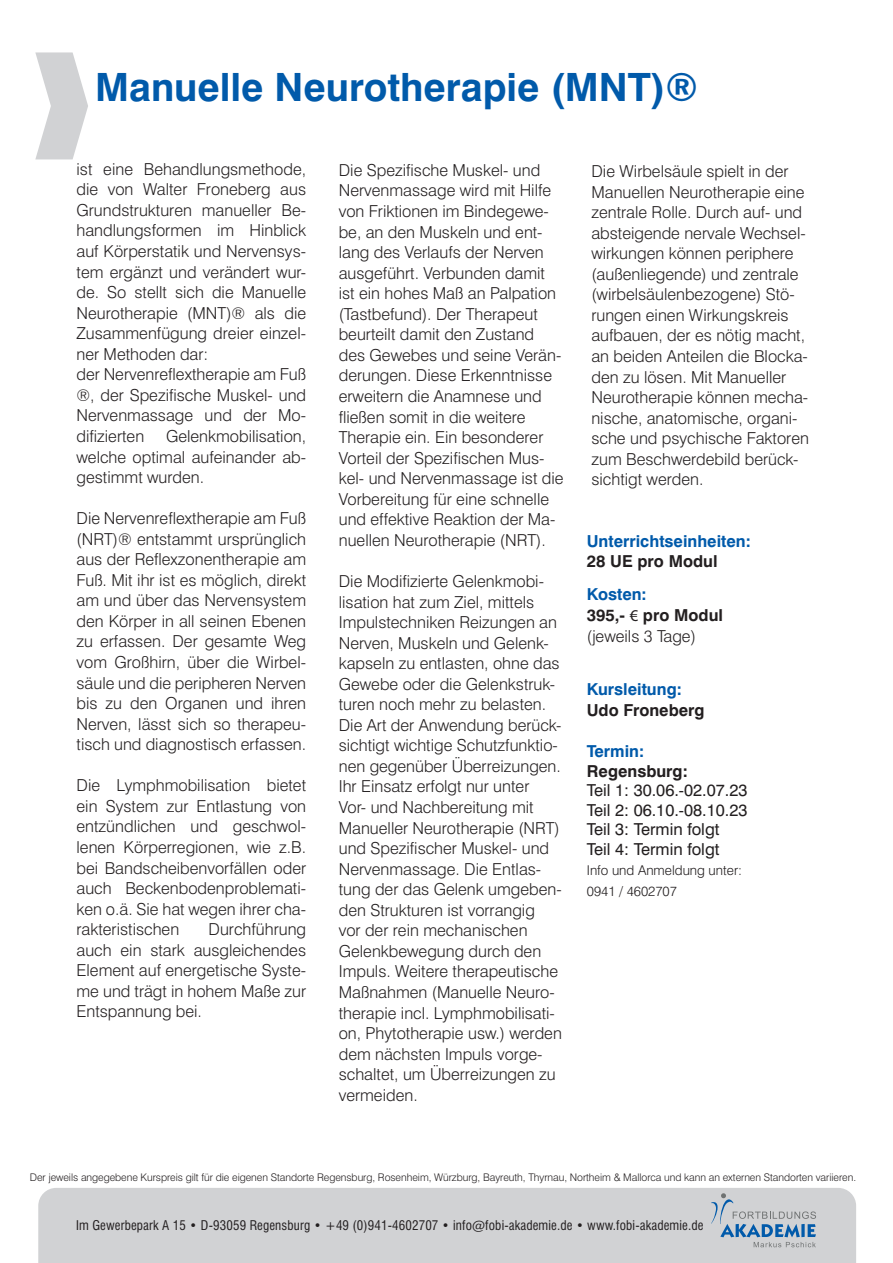
<style>
.page{position:relative;width:893px;height:1263px;background:#fff}
.page>*{position:absolute;margin:0;border:0;box-sizing:border-box;transform-origin:0 0}
.t1{font:700 39px "Swiss 721 BT";color:#015aaa}
.t2{font:300 16.5px/20.5px "Swiss 721 BT";color:#231f20;text-align:justify}
.t3{font:16.5px "Swiss 721 BT";color:#231f20}
.t4{font:700 16.5px "Swiss 721 BT";color:#231f20}
.t5{font:700 16.5px "Swiss 721 BT";color:#015aaa}
.t6{font:300 13.5px "Swiss 721 BT";color:#231f20}
.t7{font:condensed 13.05px "Swiss 721 BT";letter-spacing:.01em;color:#231f20}
.t8{font:300 10.5px "Swiss 721 BT";letter-spacing:-.005em;color:#231f20}
.s1{font-family:"Myriad Pro";font-weight:400}
</style>
<div class="page">
<div style="left:38px;top:1188px;width:818px;height:75px;background:#d1d2d4"></div>
<svg style="left:711px;top:1193px;width:105px;height:54px;background:#b2bec9"></svg>
<p class="t1" style="left:95px;top:64px;width:604px">Manuelle Neurotherapie (MNT)®</p>
<p class="t2" style="left:77px;top:158px;width:231px">ist eine Behandlungsmethode, die von Walter Froneberg aus Grundstrukturen manueller Be&shy;handlungsformen im Hinblick auf Körperstatik und Nervensys&shy;tem ergänzt und verändert wur&shy;de. So stellt sich die Manuelle Neurotherapie (MNT)® als die Zusammenfügung dreier einzel&shy;ner Methoden dar:</p>
<p class="t2" style="left:77px;top:364px;width:231px">der Nervenreflextherapie am Fuß ®, der Spezifische Muskel- und Nervenmassage und der Mo&shy;difizierten</p>
<p class="t2" style="left:77px;top:426px;width:231px;text-indent:89px">Gelenkmobilisation, welche optimal aufeinander ab&shy;gestimmt wurden.</p>
<p class="t2" style="left:77px;top:508px;width:231px">Die Nervenreflextherapie am Fuß (NRT)® entstammt ursprünglich aus der Reflexzonentherapie am Fuß. Mit ihr ist es möglich, direkt am und über das Nervensystem den Körper in all seinen Ebenen zu erfassen. Der gesamte Weg vom Großhirn, über die Wirbel&shy;säule und die peripheren Nerven bis zu den Organen und ihren Nerven, lässt sich so therapeu&shy;tisch und diagnostisch erfassen.</p>
<p class="t2" style="left:77px;top:775px;width:231px">Die Lymphmobilisation bietet ein System zur Entlastung von entzündlichen und geschwol&shy;lenen Körperregionen, wie z.B. bei Bandscheibenvorfällen oder auch Beckenbodenproblemati&shy;ken o.ä. Sie hat wegen ihrer cha&shy;rakteristischen</p>
<p class="t2" style="left:77px;top:919px;width:231px;text-indent:132px">Durchführung auch ein stark ausgleichendes Element auf energetische Syste&shy;me und trägt in hohem Maße zur Entspannung bei.</p>
<p class="t2" style="left:339px;top:160px;width:226px;text-align:left">Die Spezifische Muskel- und<br>Nervenmassage wird mit Hilfe von Friktionen im Bindegewe&shy;be, an den Muskeln und ent&shy;lang des Verlaufs der Nerven ausgeführt. Verbunden damit ist ein hohes Maß an Palpation (Tastbefund). Der Therapeut beurteilt damit den Zustand des Gewebes und seine Verän&shy;derungen. Diese Erkenntnisse erweitern die Anamnese und fließen somit in die weitere<br>Therapie ein. Ein besonderer<br>Vorteil der Spezifischen Mus&shy;kel- und Nervenmassage ist die<br>Vorbereitung für eine schnelle und effektive Reaktion der Ma&shy;nuellen Neurotherapie (NRT).</p>
<p class="t2" style="left:339px;top:571px;width:225px;text-align:left">Die Modifizierte Gelenkmobi&shy;lisation hat zum Ziel, mittels<br>Impulstechniken Reizungen an<br>Nerven, Muskeln und Gelenk&shy;kapseln zu entlasten, ohne das<br>Gewebe oder die Gelenkstruk&shy;turen noch mehr zu belasten.<br>Die Art der Anwendung berück&shy;sichtigt wichtige Schutzfunktio&shy;nen gegenüber Überreizungen.<br>Ihr Einsatz erfolgt nur unter<br>Vor- und Nachbereitung mit<br>Manueller Neurotherapie (NRT) und Spezifischer Muskel- und<br>Nervenmassage. Die Entlas&shy;tung der das Gelenk umgeben&shy;den Strukturen ist vorrangig<br>vor der rein mechanischen<br>Gelenkbewegung durch den<br>Impuls. Weitere therapeutische<br>Maßnahmen (Manuelle Neuro&shy;therapie incl. Lymphmobilisati&shy;on, Phytotherapie usw.) werden dem nächsten Impuls vorge&shy;schaltet, um Überreizungen zu vermeiden.</p>
<p class="t2" style="left:591px;top:161px;width:219px;text-align:left">Die Wirbelsäule spielt in der<br>Manuellen Neurotherapie eine zentrale Rolle. Durch auf- und absteigende nervale Wechsel&shy;wirkungen können periphere (außenliegende) und zentrale (wirbelsäulenbezogene) Stö&shy;rungen einen Wirkungskreis aufbauen, der es nötig macht, an beiden Anteilen die Blocka&shy;den zu lösen. Mit Manueller<br>Neurotherapie können mecha&shy;nische, anatomische, organi&shy;sche und psychische Faktoren zum Beschwerdebild berück&shy;sichtigt werden.</p>
<p class="t5" style="left:587px;top:531px;width:165px">Unterrichtseinheiten:</p>
<p class="t4" style="left:587px;top:551px;width:132px">28 UE pro Modul</p>
<p class="t5" style="left:587px;top:584px;width:61px">Kosten:</p>
<p class="t4" style="left:587px;top:605px;width:138px">395,- <span class="s1">€</span> pro Modul</p>
<p class="t2" style="left:587px;top:625px;width:111px">(jeweils 3 Tage)</p>
<p class="t5" style="left:587px;top:679px;width:96px">Kursleitung:</p>
<p class="t4" style="left:587px;top:700px;width:119px">Udo Froneberg</p>
<p class="t5" style="left:587px;top:741px;width:59px">Termin:</p>
<p class="t4" style="left:587px;top:760px;width:102px">Regensburg:</p>
<p class="t3" style="left:587px;top:780px;width:162px">Teil 1: 30.06.-02.07.23</p>
<p class="t3" style="left:587px;top:800px;width:162px">Teil 2: 06.10.-08.10.23</p>
<p class="t3" style="left:587px;top:819px;width:134px">Teil 3: Termin folgt</p>
<p class="t3" style="left:587px;top:839px;width:134px">Teil 4: Termin folgt</p>
<p class="t6" style="left:587px;top:862px;width:157px">Info und Anmeldung unter:</p>
<p class="t6" style="left:587px;top:883px;width:92px">0941 / 4602707</p>
<p class="t8" style="left:30px;top:1171px;width:828px">Der jeweils angegebene Kurspreis gilt für die eigenen Standorte Regensburg, Rosenheim, Würzburg, Bayreuth, Thyrnau, Northeim &amp; Mallorca und kann an externen Standorten variieren.</p>
<p class="t7" style="left:76px;top:1217px;width:629px">Im Gewerbepark A 15 • D-93059 Regensburg • +49 (0)941-4602707 • info@fobi-akademie.de • www.fobi-akademie.de</p>
</div>
